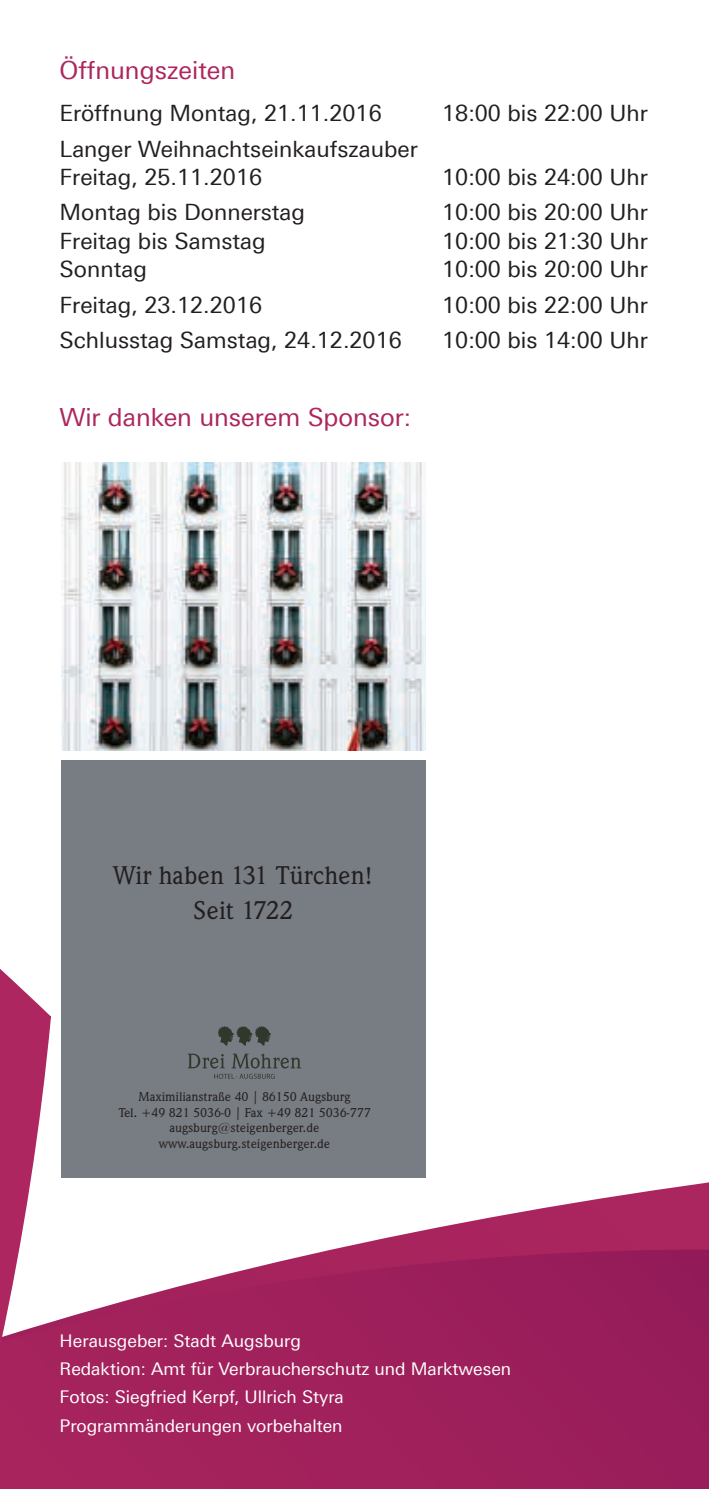
<style>
.page{position:relative;width:709px;height:1489px;background:#fff}
.page>*{position:absolute;margin:0;border:0;box-sizing:border-box;transform-origin:0 0}
.t1{font:500 26px/34px "Weidemann IT Cby BT";color:#231f20;text-align:center}
.t2{font:25px "Univers For Augsburg";color:#ad265e}
.t3{font:22.5px/28.2px "Univers For Augsburg";color:#231f20}
.t4{font:17.5px/28.2px "Univers For Augsburg";color:#fff}
.t5{font:500 13px/15.5px "Weidemann IT Cby BT";color:#231f20;text-align:center}
</style>
<div class="page">
<svg style="left:335px;top:1182px;width:374px;height:67px"></svg>
<svg style="left:0;top:1249px;width:709px;height:239px;background:#a42d64"></svg>
<svg style="left:0;top:969px;width:51px;height:377px"></svg>
<div style="left:61px;top:760px;width:364px;height:417px;background:#787d83"></div>
<svg style="left:218px;top:1026px;width:53px;height:19px"></svg>
<svg style="left:188px;top:1053px;width:113px;height:25px"></svg>
<img style="left:61px;top:463px;width:364px;height:288px">
<p class="t2" style="left:60px;top:55px;width:177px">Öffnungszeiten</p>
<p class="t3" style="left:60px;top:99px;width:324px">Eröffnung Montag, 21.11.2016</p>
<p class="t3" style="left:442px;top:99px;width:207px">18:00 bis 22:00 Uhr</p>
<p class="t3" style="left:60px;top:134px;width:360px">Langer Weihnachtseinkaufszauber<br>Freitag, 25.11.2016</p>
<p class="t3" style="left:442px;top:163px;width:207px">10:00 bis 24:00 Uhr</p>
<p class="t3" style="left:60px;top:198px;width:247px">Montag bis Donnerstag</p>
<p class="t3" style="left:442px;top:198px;width:207px">10:00 bis 20:00 Uhr</p>
<p class="t3" style="left:60px;top:227px;width:208px">Freitag bis Samstag</p>
<p class="t3" style="left:442px;top:227px;width:207px">10:00 bis 21:30 Uhr</p>
<p class="t3" style="left:60px;top:255px;width:89px">Sonntag</p>
<p class="t3" style="left:442px;top:255px;width:207px">10:00 bis 20:00 Uhr</p>
<p class="t3" style="left:60px;top:290px;width:204px">Freitag, 23.12.2016</p>
<p class="t3" style="left:442px;top:290px;width:207px">10:00 bis 22:00 Uhr</p>
<p class="t3" style="left:60px;top:326px;width:344px">Schlusstag Samstag, 24.12.2016</p>
<p class="t3" style="left:442px;top:326px;width:207px">10:00 bis 14:00 Uhr</p>
<p class="t2" style="left:60px;top:402px;width:353px">Wir danken unserem Sponsor:</p>
<p class="t1" style="left:113px;top:858px;width:261px">Wir haben 131 Türchen!<br>Seit 1722</p>
<p class="t5" style="left:118px;top:1088px;width:254px">Maximilianstraße 40 | 86150 Augsburg<br>Tel. +49 821 5036-0 | Fax +49 821 5036-777 augsburg@steigenberger.de www.augsburg.steigenberger.de</p>
<p class="t4" style="left:60px;top:1326px;width:453px">Herausgeber: Stadt Augsburg<br>Redaktion: Amt für Verbraucherschutz und Marktwesen Fotos: Siegfried Kerpf, Ullrich Styra Programmänderungen vorbehalten</p>
</div>
